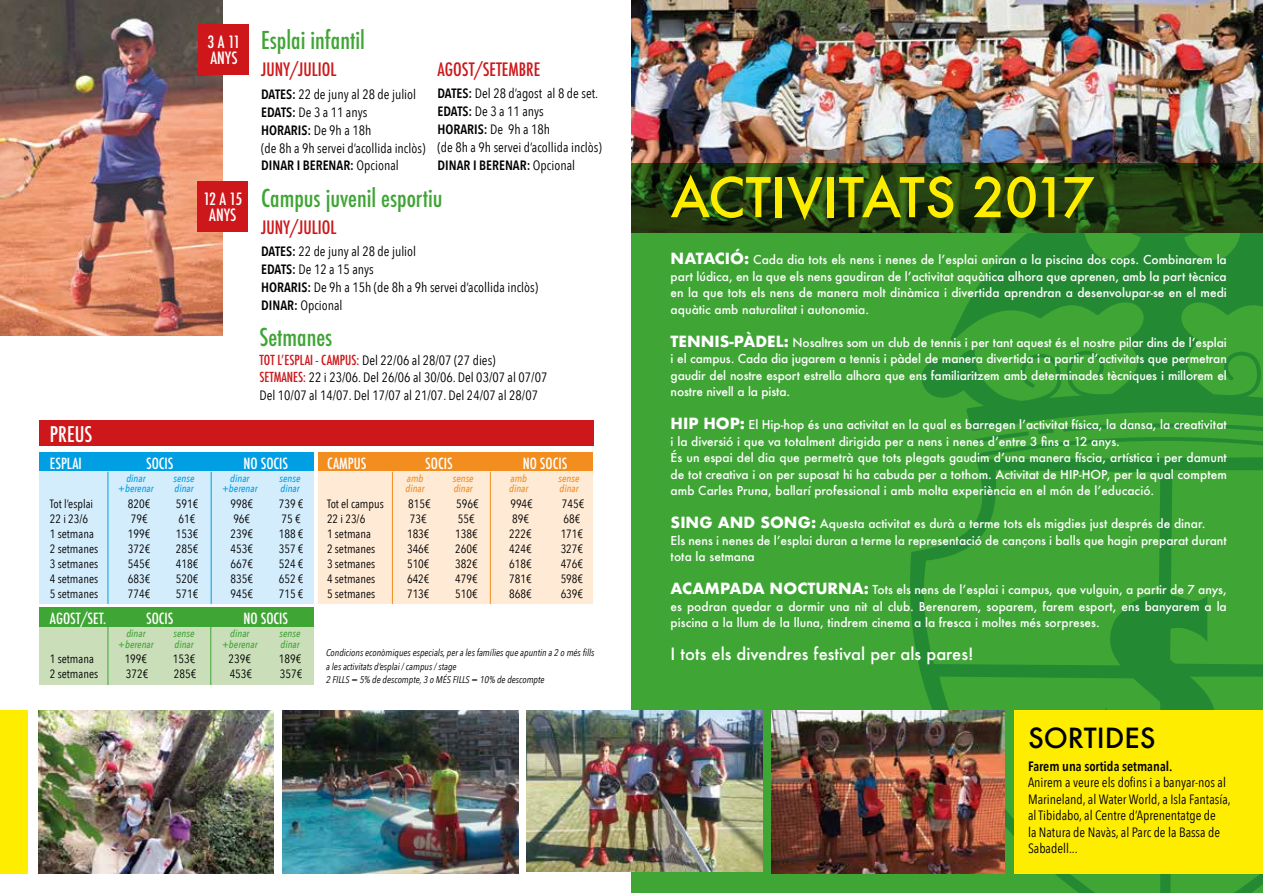
<style>
.page{position:relative;width:1263px;height:893px;background:#fff}
.page>*{position:absolute;margin:0;border:0;box-sizing:border-box;transform-origin:0 0}
.t1{font:500 53.25px "Futura";color:#ffed00}
.t2{font:500 27px "Futura";color:#000}
.t3{font:500 condensed 24px "Futura";color:#3fa535}
.t4{font:500 condensed 21px "Futura";color:#fff}
.t5{font:500 condensed 18px "Futura";color:#cd171a}
.t6{font:500 16.5px "Futura";color:#fff}
.t7{font:500 condensed 16.5px/16.5px "Futura";color:#fff}
.t8{font:500 condensed 15px "Futura";color:#fff}
.t9{font:13.5px/18px "Avenir Next Condensed";color:#000}
.t10{font:600 13.5px "Avenir Next Condensed";color:#000}
.t11{font:500 12px/16.5px "Futura";color:#fff;text-align:justify}
.t12{font:12px/15px "Avenir Next Condensed";color:#000}
.t13{font:italic 500 10.35px/10.4px "Avenir Next Condensed";color:#3fa535;text-align:center}
.t14{font:italic 500 10.35px/10.4px "Avenir Next Condensed";color:#009fe3;text-align:center}
.t15{font:italic 500 10.35px/10.4px "Avenir Next Condensed";color:#f28d1f}
.t16{font:italic 9.75px/13.5px "Avenir Next Condensed";color:#000}
.s1{font-weight:600}
.s2{font-family:"Futura";font-weight:500;font-stretch:condensed;color:#cd171a}
.s3{font-weight:700;font-size:15px}
</style>
<div class="page">
<div style="left:39px;top:421px;width:554px;height:25px;background:#cd171a"></div>
<img style="left:631px;top:0;width:632px;height:163px">
<svg style="left:631px;top:163px;width:632px;height:730px;background:#379330"></svg>
<img style="left:0;top:0;width:223px;height:336px">
<div style="left:199px;top:24px;width:50px;height:51px;background:#cd171a"></div>
<div style="left:198px;top:181px;width:50px;height:51px;background:#cd171a"></div>
<img style="left:38px;top:710px;width:236px;height:163px">
<img style="left:283px;top:710px;width:236px;height:163px">
<img style="left:772px;top:710px;width:232px;height:163px">
<img style="left:527px;top:710px;width:236px;height:162px">
<div style="left:1015px;top:710px;width:248px;height:163px;background:#ffed00"></div>
<div style="left:0;top:710px;width:28px;height:163px;background:#ffed00"></div>
<div style="left:39px;top:624px;width:275px;height:61px;background:#cadfb9"></div>
<div style="left:39px;top:608px;width:275px;height:19px;background:#3fa535"></div>
<hr style="left:108px;top:627px;width:1px;height:58px;background:#3fa535">
<hr style="left:210px;top:627px;width:1px;height:58px;background:#3fa535">
<div style="left:39px;top:453px;width:275px;height:19px;background:#009fe3"></div>
<div style="left:39px;top:472px;width:275px;height:132px;background:#d4edfc"></div>
<hr style="left:108px;top:472px;width:1px;height:132px;background:#009fe3">
<hr style="left:211px;top:472px;width:1px;height:132px;background:#009fe3">
<div style="left:318px;top:453px;width:275px;height:19px;background:#f28d1f"></div>
<div style="left:318px;top:472px;width:275px;height:132px;background:#feead5"></div>
<hr style="left:392px;top:472px;width:1px;height:132px;background:#f28d1f">
<hr style="left:490px;top:472px;width:1px;height:132px;background:#f28d1f">
<h3 class="t4" style="left:50px;top:420px;width:44px">PREUS</h3>
<h3 class="t7" style="left:208px;top:34px;width:34px">3 A 11<br>ANYS</h3>
<h3 class="t7" style="left:203px;top:191px;width:40px;text-align:center">12 A 15<br>ANYS</h3>
<h3 class="t3" style="left:261px;top:25px;width:105px">Esplai infantil</h3>
<h3 class="t5" style="left:261px;top:58px;width:77px">JUNY/JULIOL</h3>
<h3 class="t5" style="left:437px;top:58px;width:104px">AGOST/SETEMBRE</h3>
<p class="t9" style="left:261px;top:84px;width:166px"><span class="s1">DATES:</span> 22 de juny al 28 de juliol<br><span class="s1">EDATS:</span> De 3 a 11 anys<br><span class="s1">HORARIS:</span> De 9h a 18h<br>(de 8h a 9h servei d’acollida inclòs)<br><span class="s1">DINAR I BERENAR:</span> Opcional</p>
<p class="t9" style="left:437px;top:84px;width:166px"><span class="s1">DATES:</span> Del 28 d’agost al 8 de set.<br><span class="s1">EDATS:</span> De 3 a 11 anys<br><span class="s1">HORARIS:</span> De 9h a 18h<br>(de 8h a 9h servei d’acollida inclòs)<br><span class="s1">DINAR I BERENAR:</span> Opcional</p>
<h3 class="t3" style="left:261px;top:182px;width:183px">Campus juvenil esportiu</h3>
<h3 class="t5" style="left:261px;top:216px;width:77px">JUNY/JULIOL</h3>
<p class="t9" style="left:261px;top:242px;width:278px"><span class="s1">DATES:</span> 22 de juny al 28 de juliol<br><span class="s1">EDATS:</span> De 12 a 15 anys<br><span class="s1">HORARIS:</span> De 9h a 15h (de 8h a 9h servei d’acollida inclòs)<br><span class="s1">DINAR:</span> Opcional</p>
<h3 class="t3" style="left:259px;top:322px;width:74px">Setmanes</h3>
<p class="t9" style="left:259px;top:350px;width:289px"><span class="s2">TOT L’ESPLAI - CAMPUS:</span> Del 22/06 al 28/07 (27 dies)<br><span class="s2">SETMANES:</span> 22 i 23/06. Del 26/06 al 30/06. Del 03/07 al 07/07<br>Del 10/07 al 14/07. Del 17/07 al 21/07. Del 24/07 al 28/07</p>
<p class="t8" style="left:50px;top:454px;width:33px">ESPLAI</p>
<p class="t8" style="left:146px;top:454px;width:29px">SOCIS</p>
<p class="t14" style="left:118px;top:473px;width:37px">dinar +berenar</p>
<p class="t14" style="left:222px;top:473px;width:37px">dinar +berenar</p>
<p class="t8" style="left:243px;top:454px;width:46px">NO SOCIS</p>
<p class="t14" style="left:174px;top:473px;width:22px;text-align:left">sense dinar</p>
<p class="t14" style="left:280px;top:473px;width:22px;text-align:left">sense dinar</p>
<p class="t8" style="left:327px;top:454px;width:41px">CAMPUS</p>
<p class="t8" style="left:425px;top:454px;width:29px">SOCIS</p>
<p class="t15" style="left:406px;top:473px;width:21px">amb dinar</p>
<p class="t15" style="left:509px;top:473px;width:21px">amb dinar</p>
<p class="t8" style="left:523px;top:454px;width:46px">NO SOCIS</p>
<p class="t15" style="left:453px;top:473px;width:22px">sense dinar</p>
<p class="t15" style="left:559px;top:473px;width:22px">sense dinar</p>
<p class="t12" style="left:50px;top:495px;width:50px">Tot l’esplai<br>22 i 23/6<br>1 setmana<br>2 setmanes<br>3 setmanes<br>4 setmanes<br>5 setmanes</p>
<p class="t12" style="left:327px;top:495px;width:58px">Tot el campus<br>22 i 23/6<br>1 setmana<br>2 setmanes<br>3 setmanes<br>4 setmanes<br>5 setmanes</p>
<p class="t12" style="left:407px;top:495px;width:25px">815€<br>73€<br>183€<br>346€<br>510€<br>642€<br>713€</p>
<p class="t12" style="left:509px;top:495px;width:25px">994€<br>89€<br>222€<br>424€<br>618€<br>781€<br>868€</p>
<p class="t12" style="left:128px;top:495px;width:24px">820€<br>79€<br>199€<br>372€<br>545€<br>683€<br>774€</p>
<p class="t12" style="left:231px;top:495px;width:24px">998€<br>96€<br>239€<br>453€<br>667€<br>835€<br>945€</p>
<p class="t12" style="left:176px;top:495px;width:24px">591€<br>61€<br>153€<br>285€<br>418€<br>520€<br>571€</p>
<p class="t12" style="left:279px;top:495px;width:26px">739 €<br>75 €<br>188 €<br>357 €<br>524 €<br>652 €<br>715 €</p>
<p class="t12" style="left:455px;top:495px;width:25px">596€<br>55€<br>138€<br>260€<br>382€<br>479€<br>510€</p>
<p class="t12" style="left:561px;top:495px;width:25px">745€<br>68€<br>171€<br>327€<br>476€<br>598€<br>639€</p>
<p class="t8" style="left:50px;top:608px;width:58px">AGOST/SET.</p>
<p class="t8" style="left:146px;top:608px;width:29px">SOCIS</p>
<p class="t13" style="left:118px;top:629px;width:37px">dinar +berenar</p>
<p class="t13" style="left:222px;top:629px;width:37px">dinar +berenar</p>
<p class="t8" style="left:243px;top:608px;width:46px">NO SOCIS</p>
<p class="t13" style="left:174px;top:629px;width:22px;text-align:left">sense dinar</p>
<p class="t13" style="left:280px;top:629px;width:22px;text-align:left">sense dinar</p>
<p class="t12" style="left:50px;top:651px;width:50px">1 setmana<br>2 setmanes</p>
<p class="t12" style="left:125px;top:651px;width:25px">199€<br>372€</p>
<p class="t12" style="left:173px;top:651px;width:25px">153€<br>285€</p>
<p class="t12" style="left:229px;top:651px;width:25px">239€<br>453€</p>
<p class="t12" style="left:279px;top:651px;width:25px">189€<br>357€</p>
<p class="t16" style="left:326px;top:646px;width:270px">Condicions econòmiques especials, per a les famílies que apuntin a 2 o més fills a les activitats d’esplai / campus / stage<br>2 FILLS = 5% de descompte, 3 o MÉS FILLS = 10% de descompte</p>
<h1 class="t1" style="left:671px;top:161px;width:425px">ACTIVITATS 2017</h1>
<p class="t11" style="left:671px;top:251px;width:558px"><span class="s3">NATACIÓ:</span> Cada dia tots els nens i nenes de l’esplai aniran a la piscina dos cops. Combinarem la part lúdica, en la que els nens gaudiran de l’activitat aquàtica alhora que aprenen, amb la part tècnica en la que tots els nens de manera molt dinàmica i divertida aprendran a desenvolupar-se en el medi aquàtic amb naturalitat i autonomia.</p>
<p class="t11" style="left:671px;top:334px;width:558px"><span class="s3">TENNIS-PÀDEL:</span> Nosaltres som un club de tennis i per tant aquest és el nostre pilar dins de l’esplai i el campus. Cada dia jugarem a tennis i pàdel de manera divertida i a partir d’activitats que permetran gaudir del nostre esport estrella alhora que ens familiaritzem amb determinades tècniques i millorem el nostre nivell a la pista.</p>
<p class="t11" style="left:671px;top:416px;width:558px;text-align:left"><span class="s3">HIP HOP:</span> El Hip-hop és una activitat en la qual es barregen l’activitat física, la dansa, la creativitat i la diversió i que va totalment dirigida per a nens i nenes d’entre 3 fins a 12 anys.<br>És un espai del dia que permetrà que tots plegats gaudim d’una manera físcia, artística i per damunt de tot creativa i on per suposat hi ha cabuda per a tothom. Activitat de HIP-HOP, per la qual comptem amb Carles Pruna, ballarí professional i amb molta experiència en el món de l’educació.</p>
<p class="t11" style="left:671px;top:515px;width:558px;text-align:left"><span class="s3">SING AND SONG:</span> Aquesta activitat es durà a terme tots els migdies just després de dinar.<br>Els nens i nenes de l’esplai duran a terme la representació de cançons i balls que hagin preparat durant tota la setmana</p>
<p class="t11" style="left:671px;top:581px;width:558px"><span class="s3">ACAMPADA NOCTURNA:</span> Tots els nens de l’esplai i campus, que vulguin, a partir de 7 anys, es podran quedar a dormir una nit al club. Berenarem, soparem, farem esport, ens banyarem a la piscina a la llum de la lluna, tindrem cinema a la fresca i moltes més sorpreses.</p>
<h3 class="t6" style="left:671px;top:643px;width:304px">I tots els divendres festival per als pares!</h3>
<h2 class="t2" style="left:1028px;top:720px;width:129px">SORTIDES</h2>
<p class="t10" style="left:1028px;top:754px;width:146px">Farem una sortida setmanal.</p>
<p class="t9" style="left:1028px;top:773px;width:204px;line-height:16.5px">Anirem a veure els dofins i a banyar-nos al Marineland, al Water World, a Isla Fantasía, al Tibidabo, al Centre d’Aprenentatge de<br>la Natura de Navàs, al Parc de la Bassa de Sabadell...</p>
</div>
